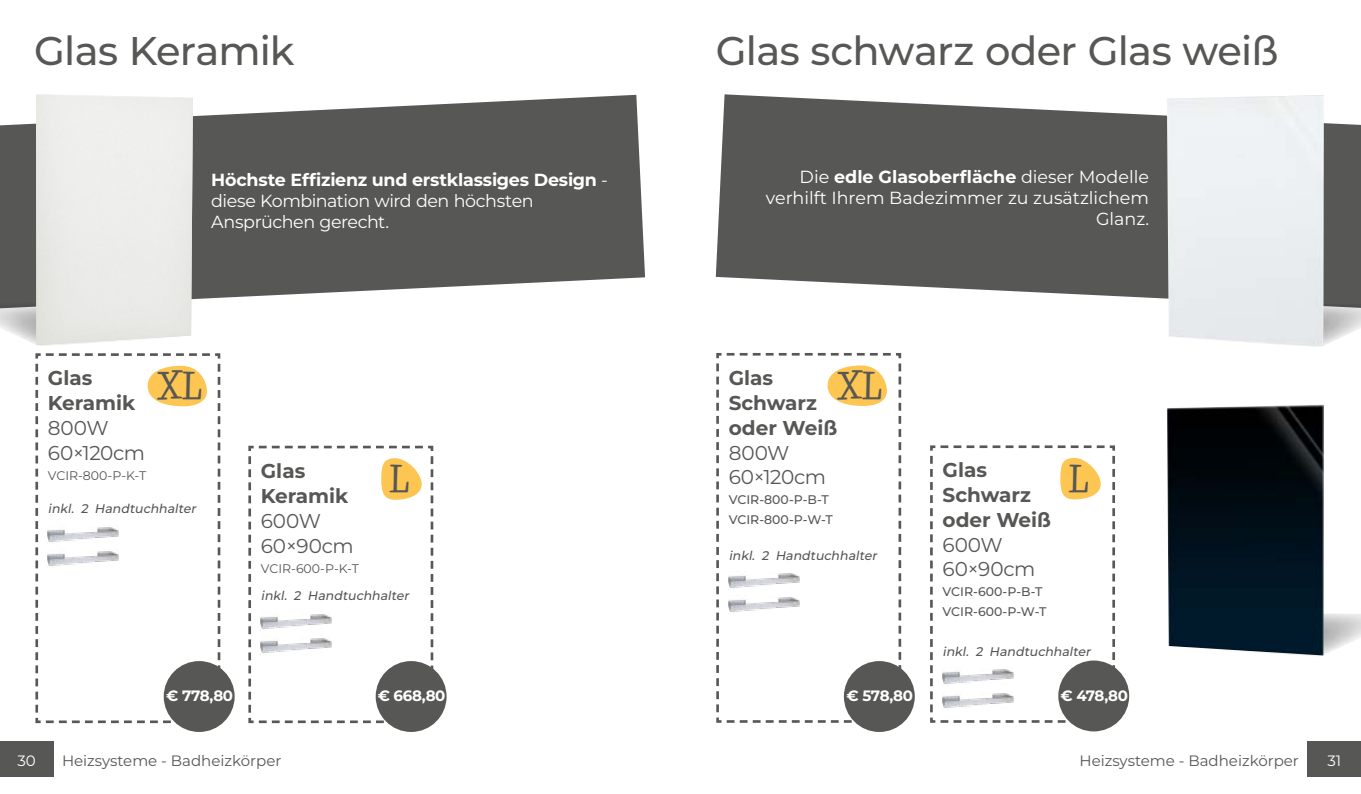
<style>
.page{position:relative;width:1361px;height:794px;background:#fff}
.page>*{position:absolute;margin:0;border:0;box-sizing:border-box;transform-origin:0 0}
.t1{font:500 40px "Montserrat";letter-spacing:-.02em;color:#575756}
.t2{font:700 33.75px "Happy";color:#575756}
.t3{font:700 20px/25px "Montserrat";color:#575756}
.t4{font:20px/25px "Montserrat";letter-spacing:-.005em;color:#575756}
.t5{font:17.5px/21px "Montserrat";letter-spacing:-.01em;color:#fff}
.t6{font:15px "Montserrat";color:#575756}
.t7{font:700 15px "Montserrat";letter-spacing:-.02em;color:#fff}
.t8{font:15px "Montserrat";color:#fff}
.t9{font:italic 500 12.5px "Montserrat";color:#575756}
.t10{font:500 12.5px/20px "Montserrat";color:#575756}
.t11{font:12.5px "Montserrat";color:#575756}
.s1{font-weight:700}
</style>
<div class="page">
<div style="left:1307px;top:741px;width:54px;height:35px;background:#575756"></div>
<svg style="left:35px;top:353px;width:187px;height:371px"></svg>
<svg style="left:0;top:95px;width:645px;height:208px;background:#6c6c6b"></svg>
<svg style="left:0;top:303px;width:48px;height:43px"></svg>
<img style="left:36px;top:94px;width:157px;height:251px">
<svg style="left:248px;top:445px;width:187px;height:279px"></svg>
<svg style="left:381px;top:458px;width:41px;height:42px"></svg>
<svg style="left:148px;top:366px;width:59px;height:40px"></svg>
<img style="left:48px;top:526px;width:71px;height:17px">
<img style="left:48px;top:549px;width:71px;height:18px">
<img style="left:260px;top:613px;width:71px;height:18px">
<img style="left:260px;top:637px;width:71px;height:17px">
<svg style="left:716px;top:94px;width:645px;height:210px;background:#6e6e6d"></svg>
<svg style="left:716px;top:353px;width:186px;height:370px"></svg>
<svg style="left:930px;top:445px;width:186px;height:279px"></svg>
<svg style="left:1060px;top:458px;width:40px;height:41px"></svg>
<svg style="left:827px;top:365px;width:60px;height:41px"></svg>
<svg style="left:1309px;top:614px;width:52px;height:42px"></svg>
<img style="left:1167px;top:405px;width:157px;height:250px">
<svg style="left:1313px;top:304px;width:48px;height:43px"></svg>
<div style="left:1167px;top:95px;width:157px;height:251px;background:#ebeff2"></div>
<div style="left:0;top:741px;width:53px;height:35px;background:#575756"></div>
<img style="left:728px;top:571px;width:71px;height:18px">
<img style="left:728px;top:595px;width:71px;height:18px">
<img style="left:942px;top:667px;width:71px;height:18px">
<img style="left:942px;top:691px;width:71px;height:18px">
<div style="left:164px;top:661px;width:71px;height:71px;background:#575756;border-radius:50%"></div>
<div style="left:376px;top:661px;width:70px;height:71px;background:#575756;border-radius:50%"></div>
<div style="left:844px;top:661px;width:71px;height:71px;background:#575756;border-radius:50%"></div>
<div style="left:1058px;top:660px;width:71px;height:71px;background:#575756;border-radius:50%"></div>
<h1 class="t1" style="left:34px;top:24px;width:262px">Glas Keramik</h1>
<p class="t5" style="left:211px;top:169px;width:398px"><span class="s1">Höchste Effizienz und erstklassiges Design</span> - diese Kombination wird den höchsten<br>Ansprüchen gerecht.</p>
<p class="t3" style="left:48px;top:365px;width:89px">Glas<br>Keramik</p>
<p class="t4" style="left:48px;top:415px;width:99px">800W<br>60×120cm</p>
<p class="t11" style="left:48px;top:467px;width:100px">VCIR-800-P-K-T</p>
<p class="t9" style="left:48px;top:500px;width:152px">inkl. 2 Handtuchhalter</p>
<h2 class="t2" style="left:158px;top:360px;width:45px">XL</h2>
<p class="t3" style="left:261px;top:457px;width:89px">Glas<br>Keramik</p>
<p class="t4" style="left:261px;top:507px;width:94px">600W<br>60×90cm</p>
<p class="t11" style="left:261px;top:560px;width:99px">VCIR-600-P-K-T</p>
<p class="t9" style="left:261px;top:587px;width:152px">inkl. 2 Handtuchhalter</p>
<h2 class="t2" style="left:390px;top:453px;width:21px">L</h2>
<h1 class="t1" style="left:716px;top:24px;width:564px">Glas schwarz oder Glas weiß</h1>
<p class="t5" style="left:766px;top:166px;width:384px;text-align:right">Die <span class="s1">edle Glasoberfläche</span> dieser Modelle verhilft Ihrem Badezimmer zu zusätzlichem<br>Glanz.</p>
<p class="t3" style="left:729px;top:365px;width:110px">Glas<br>Schwarz oder Weiß</p>
<p class="t4" style="left:729px;top:440px;width:99px;line-height:24px">800W<br>60×120cm</p>
<p class="t10" style="left:729px;top:489px;width:106px">VCIR-800-P-B-T<br>VCIR-800-P-W-T</p>
<p class="t9" style="left:729px;top:547px;width:152px">inkl. 2 Handtuchhalter</p>
<h2 class="t2" style="left:837px;top:360px;width:45px">XL</h2>
<p class="t3" style="left:942px;top:457px;width:110px">Glas<br>Schwarz oder Weiß</p>
<p class="t4" style="left:942px;top:532px;width:94px;line-height:24px">600W<br>60×90cm</p>
<p class="t10" style="left:942px;top:581px;width:105px">VCIR-600-P-B-T<br>VCIR-600-P-W-T</p>
<p class="t9" style="left:942px;top:643px;width:152px">inkl. 2 Handtuchhalter</p>
<h2 class="t2" style="left:1068px;top:453px;width:21px">L</h2>
<p class="t7" style="left:166px;top:686px;width:69px">€ 778,80</p>
<p class="t7" style="left:378px;top:686px;width:69px">€ 668,80</p>
<p class="t7" style="left:846px;top:686px;width:68px">€ 578,80</p>
<p class="t7" style="left:1060px;top:685px;width:69px">€ 478,80</p>
<p class="t6" style="left:62px;top:750px;width:221px">Heizsysteme - Badheizkörper</p>
<p class="t6" style="left:1079px;top:750px;width:221px">Heizsysteme - Badheizkörper</p>
<p class="t8" style="left:17px;top:750px;width:20px">30</p>
<p class="t8" style="left:1327px;top:750px;width:15px">31</p>
</div>
